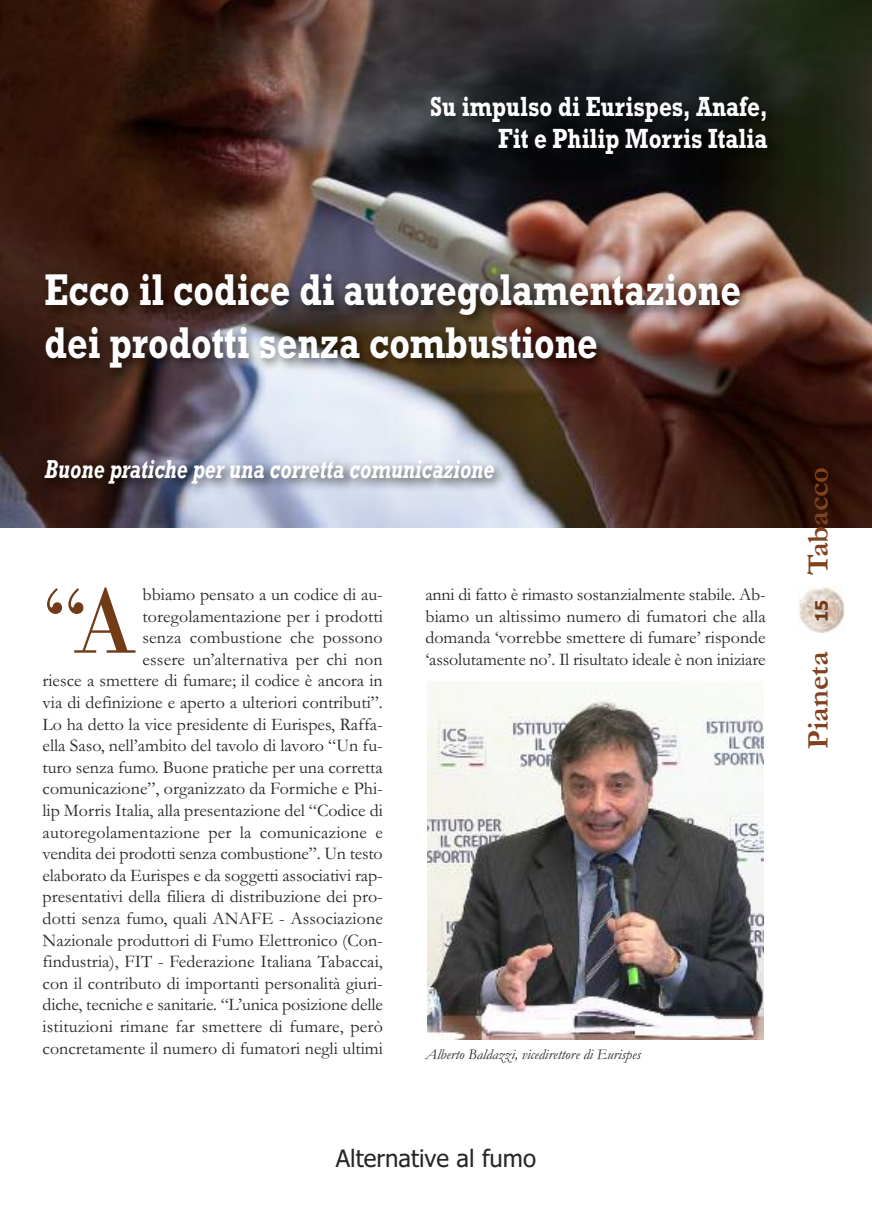
<style>
.page{position:relative;width:872px;height:1212px;background:#fff}
.page>*{position:absolute;margin:0;border:0;box-sizing:border-box;transform-origin:0 0}
.t1{font:97.5px "Bodoni";color:#713b17;scale:.95 1}
.t2{font:700 45.15px/52.5px "Rockwell";color:#fff;scale:.8 1}
.t3{font:700 30.6px "Garamond";color:#81421e}
.t4{font:700 28.2px/31.5px "Rockwell";color:#fff;text-align:right;scale:.8 1}
.t5{font:italic 700 26.25px "Rockwell";color:#fff;scale:.76 1}
.t6{font:24px "Tahoma";color:#272627}
.t7{font:18px/21.6px "Garamond";color:#272627;text-align:right}
.t8{font:700 17.25px "Tahoma";color:#713b17}
.t9{font:italic 15px "Garamond";color:#272627}
</style>
<div class="page">
<img style="left:427px;top:682px;width:336px;height:357px">
<img style="left:0;top:0;width:872px;height:527px">
<img style="left:0;top:83px;width:832px;height:445px">
<img style="left:798px;top:586px;width:46px;height:46px">
<h3 class="t4" style="left:430px;top:91px;width:423px">Su impulso di Eurispes, Anafe,<br>Fit e Philip Morris Italia</h3>
<h2 class="t2" style="left:45px;top:263px;width:872px">Ecco il codice di autoregolamentazione dei prodotti senza combustione</h2>
<h3 class="t5" style="left:45px;top:453px;width:593px">Buone pratiche per una corretta comunicazione</h3>
<h1 class="t1" style="left:43px;top:562px;width:101px">“A</h1>
<p class="t7" style="left:43px;top:583px;width:342px">bbiamo pensato a un codice di au&shy;toregolamentazione per i prodotti<br>senza combustione che possono<br>essere un’alternativa per chi non<br>riesce a smettere di fumare; il codice è ancora in via di definizione e aperto a ulteriori contributi”.<br>Lo ha detto la vice presidente di Eurispes, Raffa&shy;ella Saso, nell’ambito del tavolo di lavoro “Un fu&shy;turo senza fumo. Buone pratiche per una corretta comunicazione”, organizzato da Formiche e Phi&shy;lip Morris Italia, alla presentazione del “Codice di autoregolamentazione per la comunicazione e vendita dei prodotti senza combustione”. Un testo elaborato da Eurispes e da soggetti associativi rap&shy;presentativi della filiera di distribuzione dei pro&shy;dotti senza fumo, quali ANAFE - Associazione Nazionale produttori di Fumo Elettronico (Con&shy;findustria), FIT - Federazione Italiana Tabaccai, con il contributo di importanti personalità giuri&shy;diche, tecniche e sanitarie. “L’unica posizione delle istituzioni rimane far smettere di fumare, però concretamente il numero di fumatori negli ultimi</p>
<p class="t7" style="left:425px;top:583px;width:342px;text-align:justify">anni di fatto è rimasto sostanzialmente stabile. Ab&shy;biamo un altissimo numero di fumatori che alla domanda ‘vorrebbe smettere di fumare’ risponde ‘assolutamente no’. Il risultato ideale è non iniziare</p>
<p class="t9" style="left:425px;top:1045px;width:217px">Alberto Baldazzi, vicedirettore di Eurispes</p>
<h3 class="t6" style="left:336px;top:1144px;width:202px">Alternative al fumo</h3>
<h3 class="t3" style="left:799px;top:575px;width:110px;rotate:-90deg">tabacco</h3>
<p class="t8" style="left:811px;top:622px;width:24px;rotate:-90deg">15</p>
<h3 class="t3" style="left:799px;top:749px;width:99px;rotate:-90deg">Pianeta</h3>
</div>
